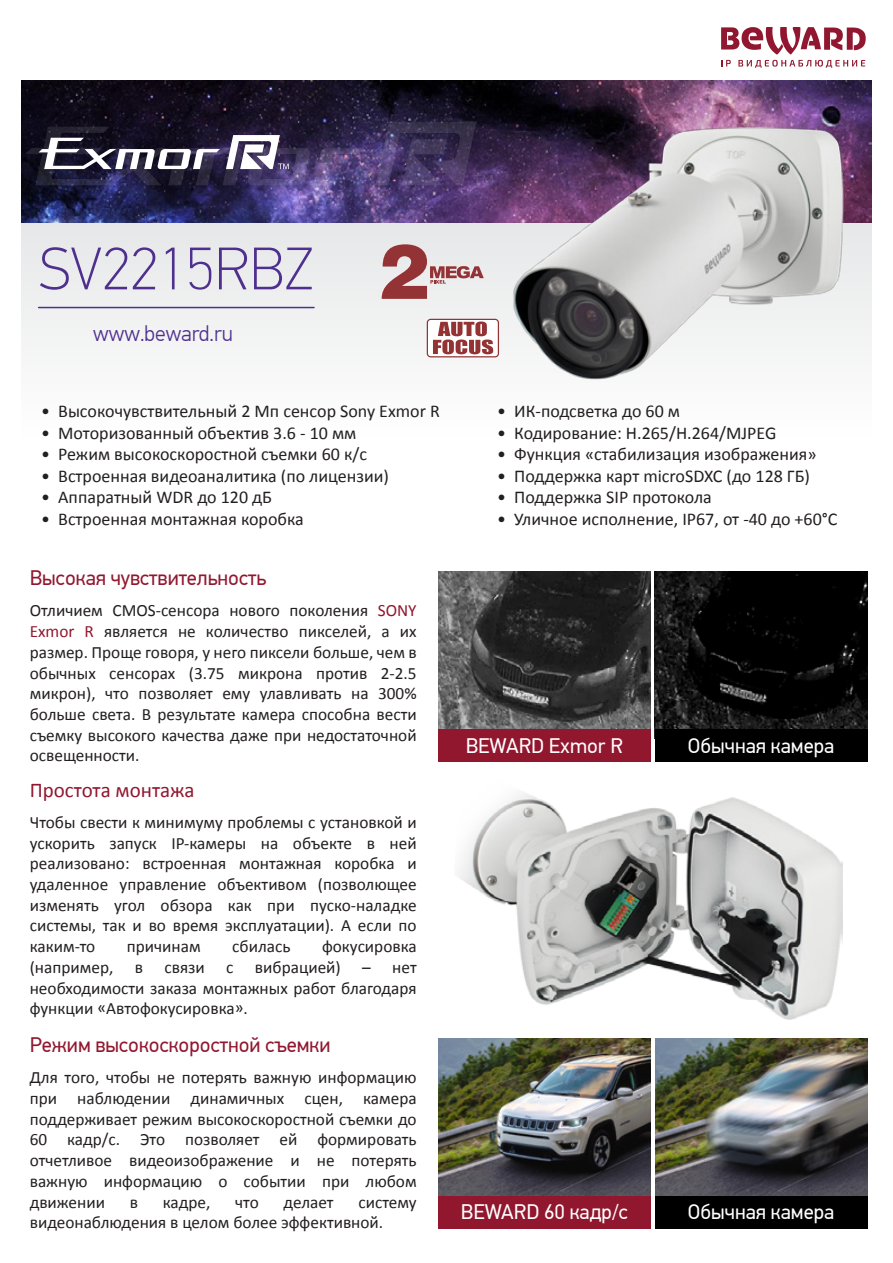
<style>
.page{position:relative;width:893px;height:1263px;background:#fff}
.page>*{position:absolute;margin:0;border:0;box-sizing:border-box;transform-origin:0 0}
.t1{font:100 60px "PF Din Text Pro";color:#4f308f}
.t2{font:300 21.9px "PF Din Text Pro";color:#4f308f}
.t3{font:21px "PF Din Text Pro";color:#fff}
.t4{font:21px "PF Din Text Pro";color:#91172f}
.t5{font:21px "Calibri";color:#91172f}
.t6{font:18px "Calibri";color:#231f20}
.t7{font:17.25px/20.7px "Calibri";color:#231f20;text-align:justify}
.s1{color:#91172f}
</style>
<div class="page">
<img style="left:21px;top:81px;width:851px;height:142px">
<svg style="left:25px;top:127px;width:339px;height:58px;background:#4b455f"></svg>
<svg style="left:375px;top:122px;width:118px;height:63px;background:#43355e"></svg>
<div style="left:21px;top:223px;width:851px;height:219px;background:linear-gradient(to bottom,#e6e7e8,#fff)"></div>
<svg style="left:721px;top:27px;width:145px;height:41px"></svg>
<hr style="left:39px;top:307px;width:275px;height:1px;background:#4f308f">
<svg style="left:427px;top:319px;width:72px;height:38px"></svg>
<svg style="left:382px;top:244px;width:102px;height:55px;background:#caa6a7"></svg>
<img style="left:510px;top:124px;width:336px;height:258px">
<img style="left:458px;top:793px;width:384px;height:227px">
<img style="left:438px;top:1038px;width:213px;height:158px">
<img style="left:655px;top:1038px;width:213px;height:167px">
<div style="left:438px;top:1196px;width:213px;height:33px;background:#91172f"></div>
<div style="left:655px;top:1196px;width:212px;height:33px;background:#000"></div>
<img style="left:438px;top:571px;width:213px;height:159px">
<img style="left:655px;top:571px;width:212px;height:159px">
<div style="left:438px;top:730px;width:213px;height:32px;background:#91172f"></div>
<div style="left:655px;top:730px;width:212px;height:32px;background:#000"></div>
<h1 class="t1" style="left:39px;top:235px;width:277px">SV2215RBZ</h1>
<p class="t2" style="left:93px;top:320px;width:141px">www.beward.ru</p>
<p class="t6" style="left:41px;top:400px;width:400px">• Высокочувствительный 2 Мп сенсор Sony Exmor R</p>
<p class="t6" style="left:41px;top:421px;width:317px">• Моторизованный объектив 3.6 - 10 мм</p>
<p class="t6" style="left:41px;top:443px;width:327px">• Режим высокоскоростной съемки 60 к/с</p>
<p class="t6" style="left:41px;top:464px;width:349px">• Встроенная видеоаналитика (по лицензии)</p>
<p class="t6" style="left:41px;top:486px;width:232px">• Аппаратный WDR до 120 дБ</p>
<p class="t6" style="left:41px;top:508px;width:264px">• Встроенная монтажная коробка</p>
<p class="t4" style="left:30px;top:566px;width:238px">Высокая чувствительность</p>
<p class="t7" style="left:30px;top:600px;width:388px">Отличием CMOS-сенсора нового поколения <span class="s1">SONY Exmor R</span> является не количество пикселей, а их размер. Проще говоря, у него пиксели больше, чем в обычных сенсорах (3.75 микрона против 2-2.5 микрон), что позволяет ему улавливать на 300% больше света. В результате камера способна вести съемку высокого качества даже при недостаточной освещенности.</p>
<p class="t6" style="left:497px;top:400px;width:184px">• ИК-подсветка до 60 м</p>
<p class="t6" style="left:497px;top:421px;width:281px">• Кодирование: H.265/H.264/MJPEG</p>
<p class="t6" style="left:497px;top:443px;width:321px">• Функция «стабилизация изображения»</p>
<p class="t6" style="left:497px;top:464px;width:314px">• Поддержка карт microSDXC (до 128 ГБ)</p>
<p class="t6" style="left:497px;top:486px;width:216px">• Поддержка SIP протокола</p>
<p class="t6" style="left:497px;top:508px;width:342px">• Уличное исполнение, IP67, от -40 до +60°C</p>
<p class="t3" style="left:466px;top:733px;width:159px">BEWARD Exmor R</p>
<p class="t3" style="left:688px;top:733px;width:148px">Обычная камера</p>
<p class="t5" style="left:30px;top:776px;width:166px">Простота монтажа</p>
<p class="t7" style="left:30px;top:812px;width:388px">Чтобы свести к минимуму проблемы с установкой и ускорить запуск IP-камеры на объекте в ней реализовано: встроенная монтажная коробка и удаленное управление объективом (позволющее изменять угол обзора как при пуско-наладке системы, так и во время эксплуатации). А если по каким-то</p>
<p class="t7" style="left:127px;top:936px;width:75px">причинам</p>
<p class="t7" style="left:232px;top:936px;width:60px">сбилась</p>
<p class="t7" style="left:30px;top:936px;width:388px;text-indent:292px">фокусировка (например, в связи с вибрацией) – нет необходимости заказа монтажных работ благодаря функции «Автофокусировка».</p>
<p class="t4" style="left:30px;top:1032px;width:302px">Режим высокоскоростной съемки</p>
<p class="t7" style="left:30px;top:1067px;width:388px">Для того, чтобы не потерять важную информацию при наблюдении динамичных сцен, камера поддерживает режим высокоскоростной съемки до 60 кадр/с. Это позволяет ей формировать отчетливое видеоизображение и не потерять важную информацию о событии при любом движении</p>
<p class="t7" style="left:30px;top:1191px;width:388px;text-indent:329px">систему видеонаблюдения в целом более эффективной.</p>
<p class="t3" style="left:461px;top:1200px;width:168px">BEWARD 60 кадр/с</p>
<p class="t3" style="left:688px;top:1200px;width:148px">Обычная камера</p>
<p class="t7" style="left:130px;top:1191px;width:10px">в</p>
<p class="t7" style="left:163px;top:1191px;width:49px">кадре,</p>
<p class="t7" style="left:235px;top:1191px;width:25px">что</p>
<p class="t7" style="left:284px;top:1191px;width:52px">делает</p>
</div>
